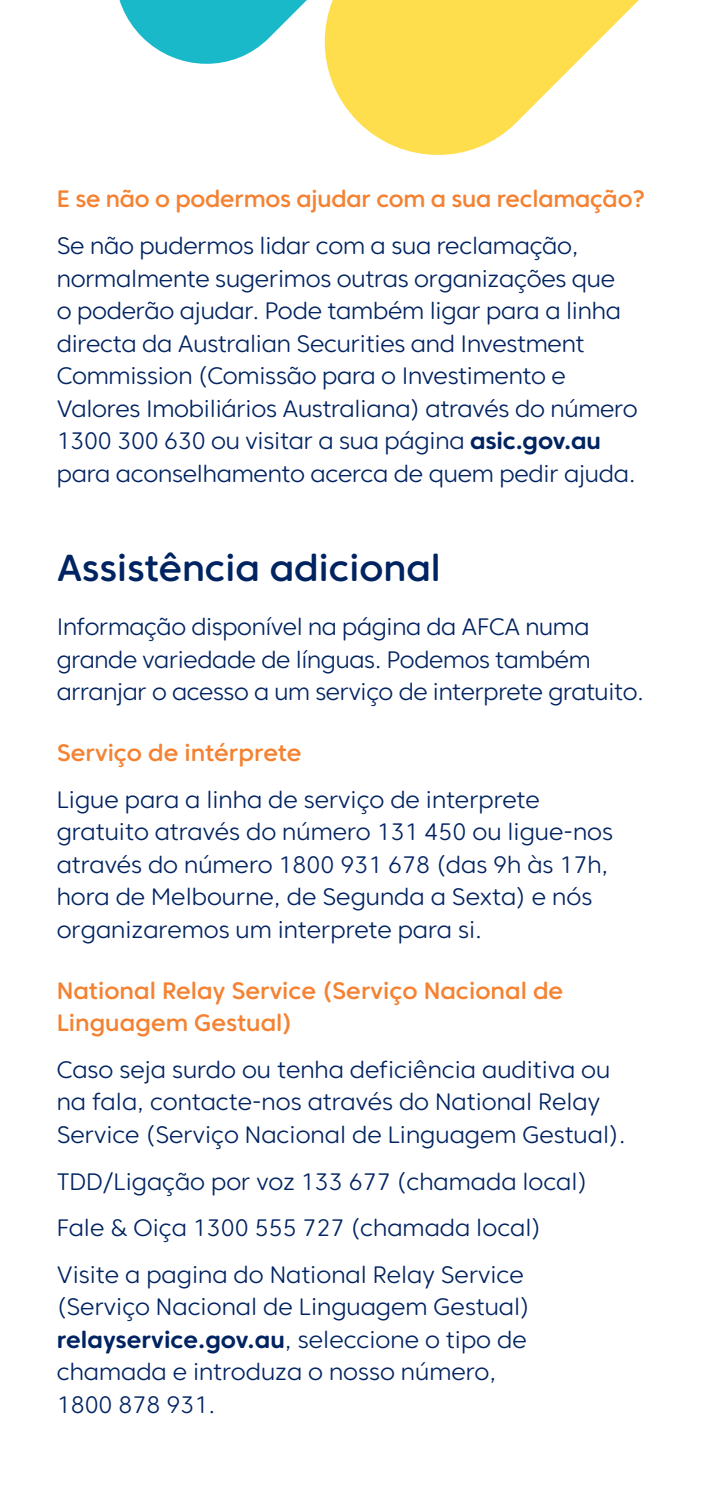
<style>
.page{position:relative;width:702px;height:1489px;background:#fff}
.page>*{position:absolute;margin:0;border:0;box-sizing:border-box;transform-origin:0 0}
.t1{font:500 37.5px "Core Sans CR 55";color:#002361}
.t2{font:300 23.75px/32.5px "Core Sans CR 35";letter-spacing:-.01em;color:#002361}
.t3{font:500 23.75px/32.5px "Core Sans CR 55";color:#f48232}
.t4{font:700 23.75px "Core Sans CR 65";color:#002361}
.s1{font-family:"Core Sans CR 65";font-weight:700}
.s2{font-family:"Core Sans CR 35";font-weight:300}
</style>
<div class="page">
<svg style="left:329px;top:0;width:310px;height:155px;fill:#ffde4e"></svg>
<svg style="left:119px;top:0;width:362px;height:73px"></svg>
<p class="t3" style="left:57px;top:182px;width:590px">E se não o podermos ajudar com a sua reclamação?</p>
<p class="t2" style="left:57px;top:229px;width:582px">Se não pudermos lidar com a sua reclamação, normalmente sugerimos outras organizações que<br>o poderão ajudar. Pode também ligar para a linha directa da Australian Securities and Investment Commission (Comissão para o Investimento e Valores Imobiliários Australiana) através do número 1300 300 630 ou visitar a sua página <span class="s1">asic.gov.au </span>para aconselhamento acerca de quem pedir ajuda.</p>
<h1 class="t1" style="left:57px;top:544px;width:385px">Assistência adicional</h1>
<p class="t2" style="left:57px;top:610px;width:589px">Informação disponível na página da AFCA numa grande variedade de línguas. Podemos também arranjar o acesso a um serviço de interprete gratuito.</p>
<p class="t3" style="left:57px;top:736px;width:246px">Serviço de intérprete</p>
<p class="t2" style="left:57px;top:783px;width:558px">Ligue para a linha de serviço de interprete gratuito através do número 131 450 ou ligue-nos através do número 1800 931 678 (das 9h às 17h, hora de Melbourne, de Segunda a Sexta) e nós organizaremos um interprete para si.</p>
<p class="t3" style="left:57px;top:973px;width:508px">National Relay Service (Serviço Nacional de<br>Linguagem Gestual)</p>
<p class="t2" style="left:57px;top:1052px;width:570px">Caso seja surdo ou tenha deficiência auditiva ou na fala, contacte-nos através do National Relay<br>Service (Serviço Nacional de Linguagem Gestual).</p>
<p class="t2" style="left:57px;top:1157px;width:532px;line-height:46.8px">TDD/Ligação por voz 133 677 (chamada local)<br>Fale &amp; Oiça 1300 555 727 (chamada local)<br>Visite a pagina do National Relay Service</p>
<p class="t2" style="left:57px;top:1290px;width:475px">(Serviço Nacional de Linguagem Gestual)</p>
<p class="t4" style="left:57px;top:1324px;width:471px">relayservice.gov.au<span class="s2">, seleccione o tipo de</span></p>
<p class="t2" style="left:57px;top:1355px;width:441px">chamada e introduza o nosso número,<br>1800 878 931.</p>
</div>
